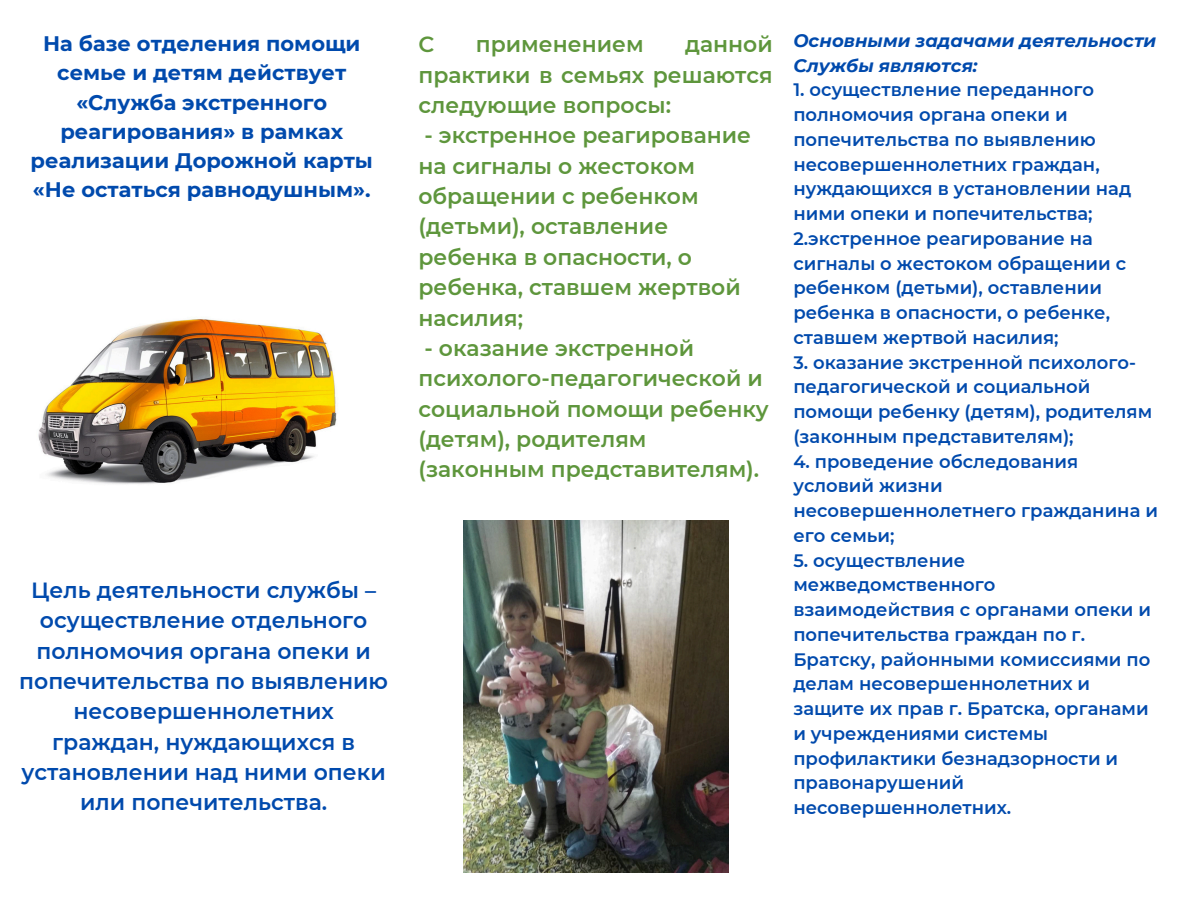
<style>
.page{position:relative;width:1188px;height:918px;background:#fff}
.page>*{position:absolute;margin:0;border:0;box-sizing:border-box;transform-origin:0 0}
.t1{font:600 21.9px/30.3px "Montserrat";color:#5e963c}
.t2{font:600 21.9px/30.3px "Montserrat";color:#004aad;text-align:center}
.t3{font:700 21px/29.2px "Montserrat";color:#004aad;text-align:center}
.t4{font:600 18px/24.8px "Montserrat";color:#004aad}
.t5{font:italic 700 18px/24.8px "Montserrat";color:#004aad}
</style>
<div class="page">
<img style="left:464px;top:521px;width:264px;height:352px">
<img style="left:38px;top:319px;width:299px;height:165px">
<p class="t3" style="left:31px;top:29px;width:344px">На базе отделения помощи семье и детям действует «Служба экстренного реагирования» в рамках реализации Дорожной карты «Не остаться равнодушным».</p>
<h1 class="t2" style="left:19px;top:575px;width:370px">Цель деятельности службы – осуществление отдельного полномочия органа опеки и попечительства по выявлению несовершеннолетних граждан, нуждающихся в установлении над ними опеки или попечительства.</h1>
<h1 class="t1" style="left:418px;top:29px;width:356px;text-align:justify;text-indent:267px">данной практики в семьях решаются следующие вопросы:</h1>
<h1 class="t1" style="left:418px;top:120px;width:334px">- экстренное реагирование на сигналы о жестоком обращении с ребенком (детьми), оставление ребенка в опасности, о ребенка, ставшем жертвой насилия;</h1>
<h1 class="t1" style="left:418px;top:333px;width:352px">- оказание экстренной психолого-педагогической и социальной помощи ребенку (детям), родителям (законным представителям).</h1>
<h1 class="t1" style="left:418px;top:29px;width:17px">С</h1>
<h1 class="t1" style="left:476px;top:29px;width:169px">применением</h1>
<p class="t5" style="left:793px;top:28px;width:365px">Основными задачами деятельности<br>Службы являются:</p>
<p class="t4" style="left:793px;top:78px;width:339px">1. осуществление переданного полномочия органа опеки и попечительства по выявлению несовершеннолетних граждан, нуждающихся в установлении над ними опеки и попечительства;</p>
<p class="t4" style="left:793px;top:226px;width:334px">2.экстренное реагирование на сигналы о жестоком обращении с ребенком (детьми), оставлении ребенка в опасности, о ребенке, ставшем жертвой насилия;</p>
<p class="t4" style="left:793px;top:350px;width:360px">3. оказание экстренной психолого&shy;педагогической и социальной помощи ребенку (детям), родителям (законным представителям);</p>
<p class="t4" style="left:793px;top:449px;width:366px">4. проведение обследования условий жизни несовершеннолетнего гражданина и его семьи;</p>
<p class="t4" style="left:793px;top:548px;width:359px">5. осуществление межведомственного взаимодействия с органами опеки и попечительства граждан по г.<br>Братску, районными комиссиями по делам несовершеннолетних и защите их прав г. Братска, органами и учреждениями системы профилактики безнадзорности и правонарушений несовершеннолетних.</p>
</div>
